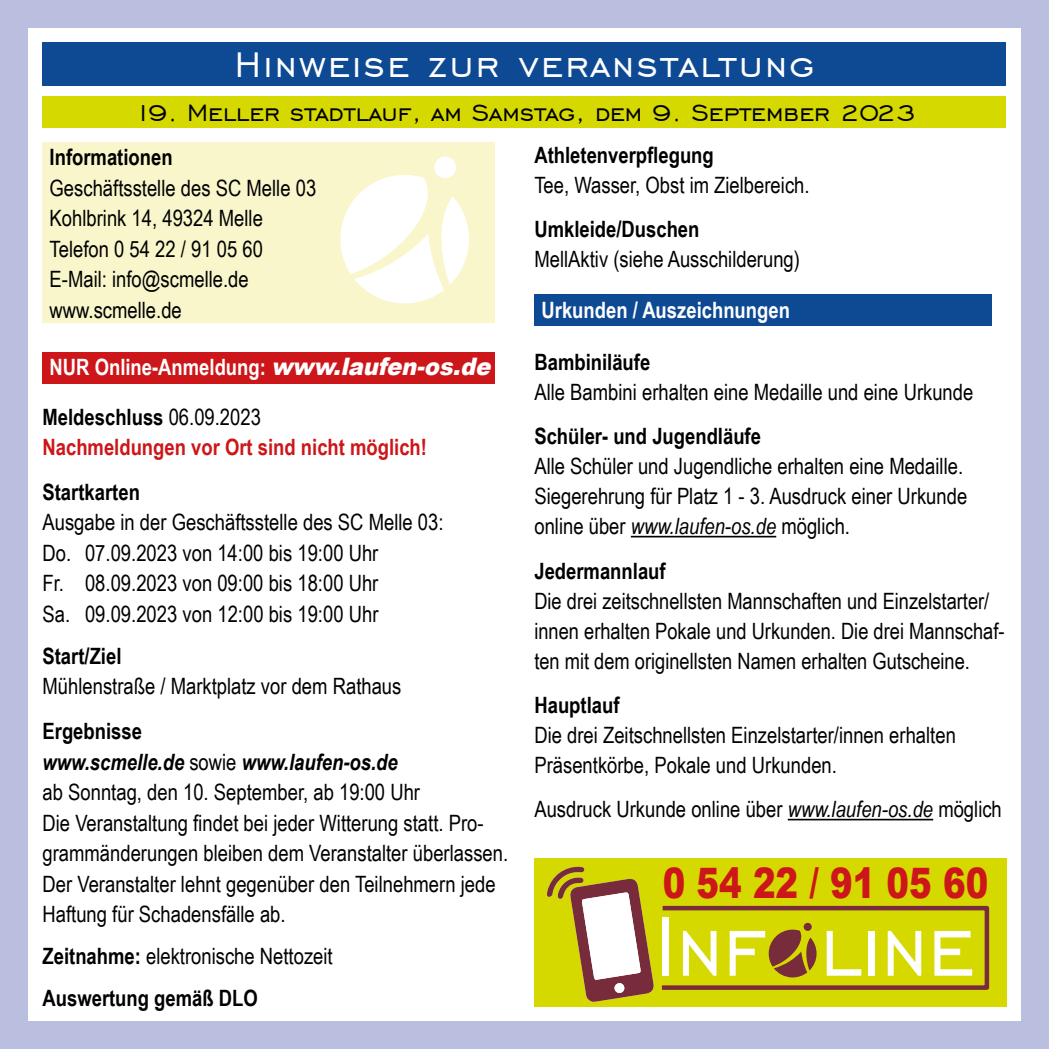
<style>
.page{position:relative;width:1049px;height:1049px;background:#bbbfdf}
.page>*{position:absolute;margin:0;border:0;box-sizing:border-box;transform-origin:0 0}
.t1{font:45px "Engravers Gothic BT";letter-spacing:.05em;color:#fff}
.t2{font:900 42px "Arial";color:#cd1619;scale:.81 1}
.t3{font:30px "Engravers Gothic BT";color:#000}
.t4{font:22.5px/30.5px "Arial Narrow";color:#000}
.t5{font:700 22.5px/42.2px "Arial Narrow";color:#000}
.t6{font:700 22.5px "Arial Narrow";color:#fff}
.t7{font:700 22.5px/30.5px "Arial Narrow";color:#cd1619}
.s1{font-family:"Arial";font-weight:900;font-style:italic;font-size:24px}
.s2{color:#000}
.s3{font-weight:400;color:#000}
.s4{font-weight:700}
.s5{font-weight:700;font-style:italic}
.s6{font-weight:400}
.s7{font-style:italic}
</style>
<div class="page">
<div style="left:28px;top:28px;width:992px;height:992px;background:#fff"></div>
<div style="left:534px;top:294px;width:458px;height:32px;background:#0e4994"></div>
<div style="left:43px;top:352px;width:452px;height:32px;background:#cd1619"></div>
<div style="left:43px;top:142px;width:452px;height:180px;background:#f9f6cb"></div>
<div style="left:43px;top:96px;width:963px;height:32px;background:#d6d900"></div>
<div style="left:43px;top:43px;width:963px;height:43px;background:#0e4994"></div>
<div style="left:534px;top:858px;width:472px;height:148px;background:#d6d900"></div>
<div style="left:662px;top:917px;width:7px;height:59px;background:#fff"></div>
<svg style="left:683px;top:931px;width:33px;height:45px"></svg>
<svg style="left:827px;top:931px;width:34px;height:45px"></svg>
<div style="left:868px;top:931px;width:6px;height:45px;background:#fff"></div>
<svg style="left:888px;top:931px;width:33px;height:45px"></svg>
<svg style="left:934px;top:931px;width:38px;height:45px"></svg>
<svg style="left:730px;top:929px;width:86px;height:48px"></svg>
<div style="left:804px;top:923px;width:8px;height:8px;background:#782b3b;border-radius:50%"></div>
<div style="left:660px;top:906px;width:329px;height:84px;border:5px solid #782b3b"></div>
<svg style="left:547px;top:867px;width:107px;height:135px"></svg>
<div style="left:614px;top:983px;width:11px;height:10px;background:#fff;border-radius:4px"></div>
<hr style="left:631px;top:536px;width:145px;height:1px;background:#000">
<hr style="left:788px;top:819px;width:145px;height:1px;background:#000">
<svg style="left:340px;top:175px;width:129px;height:128px"></svg>
<div style="left:434px;top:157px;width:22px;height:21px;background:#fff;border-radius:50%"></div>
<h1 class="t1" style="left:234px;top:39px;width:582px">Hinweise zur veranstaltung</h1>
<h3 class="t3" style="left:133px;top:96px;width:783px">19. Meller stadtlauf, am Samstag, dem 9. September 2023</h3>
<p class="t5" style="left:50px;top:135px;width:125px">Informationen</p>
<p class="t4" style="left:50px;top:172px;width:268px">Geschäftsstelle des SC Melle 03<br>Kohlbrink 14, 49324 Melle<br>Telefon 0 54 22 / 91 05 60<br>E-Mail: info@scmelle.de www.scmelle.de</p>
<p class="t6" style="left:50px;top:350px;width:449px">NUR Online-Anmeldung: <span class="s1">www.laufen-os.de</span></p>
<p class="t7" style="left:43px;top:400px;width:386px"><span class="s2">Meldeschluss</span> <span class="s3">06.09.2023<br></span>Nachmeldungen vor Ort sind nicht möglich!</p>
<p class="t5" style="left:43px;top:470px;width:99px">Startkarten</p>
<p class="t4" style="left:43px;top:506px;width:402px">Ausgabe in der Geschäftsstelle des SC Melle 03:<br>Do. 07.09.2023 von 14:00 bis 19:00 Uhr<br>Fr. 08.09.2023 von 09:00 bis 18:00 Uhr<br>Sa. 09.09.2023 von 12:00 bis 19:00 Uhr</p>
<p class="t5" style="left:43px;top:634px;width:80px">Start/Ziel</p>
<p class="t4" style="left:43px;top:670px;width:360px">Mühlenstraße / Marktplatz vor dem Rathaus</p>
<p class="t4" style="left:43px;top:715px;width:467px"><span class="s4">Ergebnisse<br></span><span class="s5">www.scmelle.de</span> sowie <span class="s5">www.laufen-os.de<br></span>ab Sonntag, den 10. September, ab 19:00 Uhr<br>Die Veranstaltung findet bei jeder Witterung statt. Pro&shy;grammänderungen bleiben dem Veranstalter überlassen.<br>Der Veranstalter lehnt gegenüber den Teilnehmern jede Haftung für Schadensfälle ab.</p>
<p class="t5" style="left:43px;top:934px;width:292px">Zeitnahme: <span class="s6">elektronische Nettozeit<br></span>Auswertung gemäß DLO</p>
<p class="t5" style="left:534px;top:133px;width:181px">Athletenverpflegung</p>
<p class="t4" style="left:534px;top:169px;width:277px">Tee, Wasser, Obst im Zielbereich.</p>
<p class="t5" style="left:534px;top:207px;width:167px">Umkleide/Duschen</p>
<p class="t4" style="left:534px;top:243px;width:267px">MellAktiv (siehe Ausschilderung)</p>
<p class="t6" style="left:541px;top:293px;width:250px">Urkunden / Auszeichnungen</p>
<p class="t5" style="left:534px;top:340px;width:117px">Bambiniläufe</p>
<p class="t4" style="left:534px;top:376px;width:440px">Alle Bambini erhalten eine Medaille und eine Urkunde</p>
<p class="t5" style="left:534px;top:414px;width:228px">Schüler- und Jugendläufe</p>
<p class="t4" style="left:534px;top:450px;width:434px">Alle Schüler und Jugendliche erhalten eine Medaille.<br>Siegerehrung für Platz 1 - 3. Ausdruck einer Urkunde online über <span class="s7">www.laufen-os.de</span> möglich.</p>
<p class="t5" style="left:534px;top:548px;width:133px">Jedermannlauf</p>
<p class="t4" style="left:534px;top:585px;width:472px">Die drei zeitschnellsten Mannschaften und Einzelstarter/ innen erhalten Pokale und Urkunden. Die drei Mannschaf&shy;ten mit dem originellsten Namen erhalten Gutscheine.</p>
<p class="t5" style="left:534px;top:683px;width:87px">Hauptlauf</p>
<p class="t4" style="left:534px;top:719px;width:423px">Die drei Zeitschnellsten Einzelstarter/innen erhalten<br>Präsentkörbe, Pokale und Urkunden.</p>
<p class="t4" style="left:534px;top:793px;width:469px">Ausdruck Urkunde online über <span class="s7">www.laufen-os.de</span> möglich</p>
<h2 class="t2" style="left:663px;top:852px;width:403px">0 54 22 / 91 05 60</h2>
</div>
